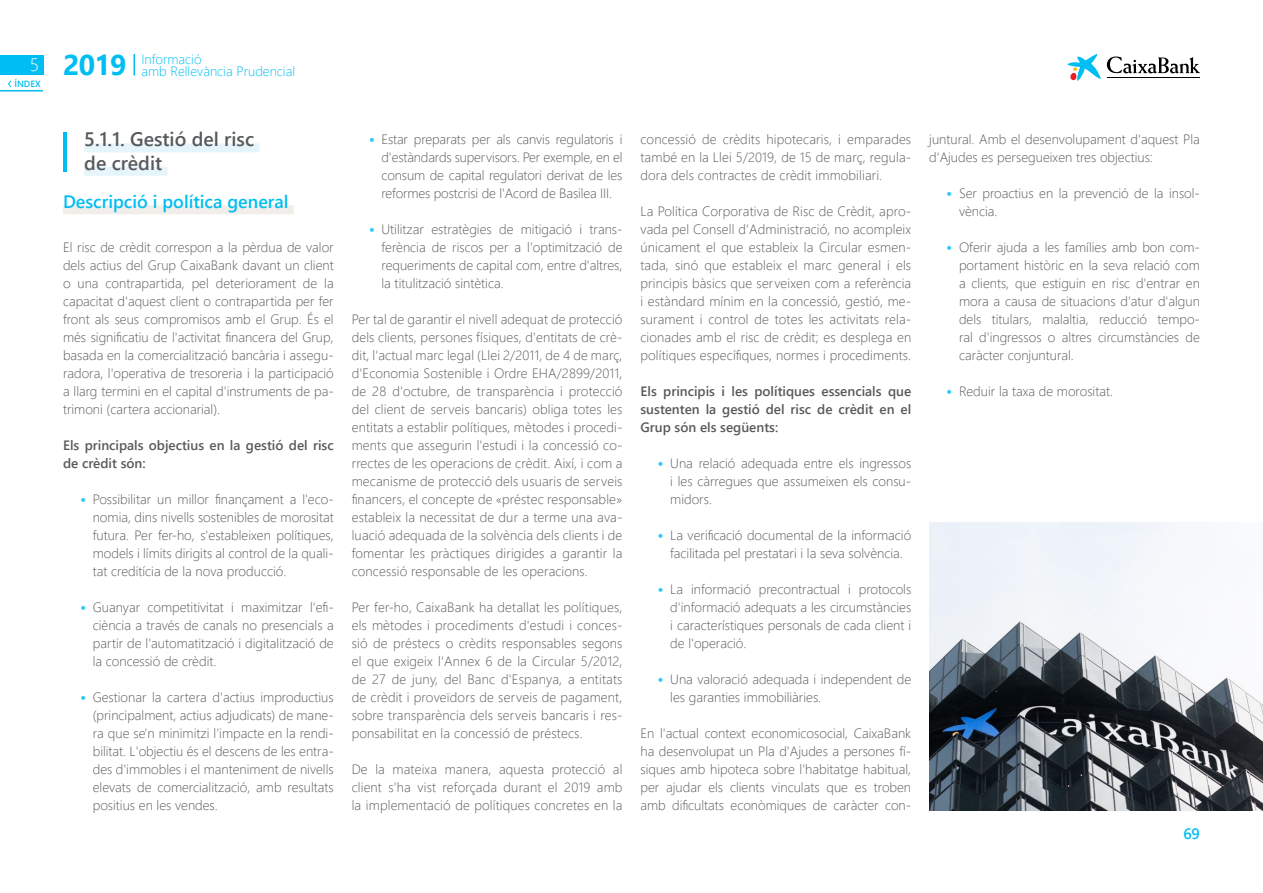
<style>
.page{position:relative;width:1263px;height:893px;background:#fff}
.page>*{position:absolute;margin:0;border:0;box-sizing:border-box;transform-origin:0 0}
.t1{font:600 19.5px/23.4px "Segoe UI";color:#58595b}
.t2{font:600 18px "Segoe UI";color:#00bef2}
.t3{font:300 18px "Segoe UI";color:#fff}
.t4{font:600 15px "Segoe UI";color:#00bef2}
.t5{font:300 13.5px/18px "Segoe UI";color:#58595b;text-align:justify}
.t6{font:600 13.5px/18px "Segoe UI";color:#58595b}
.t7{font:300 13.5px/12px "Segoe UI";color:#00bef2}
.t8{font:600 9px "Segoe UI";color:#00bef2}
.s1{font-weight:700;font-size:28.5px}
.s2{font-weight:700;font-size:15px;color:#33cbf5}
</style>
<div class="page">
<svg style="left:134px;top:54px;width:1px;height:21px"></svg>
<div style="left:0;top:55px;width:43px;height:20px;background:#00bef2"></div>
<svg style="left:1067px;top:54px;width:34px;height:27px"></svg>
<svg style="left:1107px;top:57px;width:93px;height:16px"></svg>
<hr style="left:1107px;top:77px;width:93px;height:1px;background:#000">
<hr style="left:0;top:90px;width:43px;height:2px;background:#00bef2">
<svg style="left:8px;top:80px;width:4px;height:8px"></svg>
<div style="left:84px;top:143px;width:176px;height:9px;background:#e6f5fb"></div>
<div style="left:84px;top:167px;width:84px;height:9px;background:#e6f5fb"></div>
<div style="left:63px;top:205px;width:231px;height:9px;background:#f1eee9"></div>
<hr style="left:63px;top:132px;width:3px;height:40px;background:#00bef2">
<img style="left:929px;top:522px;width:334px;height:288px">
<h2 class="t3" style="left:30px;top:48px;width:11px">5</h2>
<p class="t8" style="left:14px;top:75px;width:28px">ÍNDEX</p>
<p class="t7" style="left:142px;top:52px;width:155px;text-indent:-79px"><span class="s1">2019</span> Informació<br>amb Rellevància Prudencial</p>
<h1 class="t1" style="left:84px;top:126px;width:171px">5.1.1. Gestió del risc de crèdit</h1>
<h2 class="t2" style="left:63px;top:185px;width:227px">Descripció i política general</h2>
<p class="t5" style="left:63px;top:237px;width:272px">El risc de crèdit correspon a la pèrdua de valor dels actius del Grup CaixaBank davant un client o una contrapartida, pel deteriorament de la capacitat d'aquest client o contrapartida per fer front als seus compromisos amb el Grup. És el més significatiu de l'activitat financera del Grup, basada en la comercialització bancària i assegu&shy;radora, l'operativa de tresoreria i la participació a llarg termini en el capital d'instruments de pa&shy;trimoni (cartera accionarial).</p>
<p class="t6" style="left:63px;top:435px;width:272px">Els principals objectius en la gestió del risc de crèdit són:</p>
<p class="t5" style="left:93px;top:489px;width:242px;text-indent:-13px"><span class="s2">•</span> Possibilitar un millor finançament a l'eco&shy;nomia, dins nivells sostenibles de morositat futura. Per fer-ho, s'estableixen polítiques, models i límits dirigits al control de la quali&shy;tat creditícia de la nova producció.</p>
<p class="t5" style="left:93px;top:597px;width:242px;text-indent:-13px"><span class="s2">•</span> Guanyar competitivitat i maximitzar l'efi&shy;ciència a través de canals no presencials a partir de l'automatització i digitalització de la concessió de crèdit.</p>
<p class="t5" style="left:93px;top:687px;width:242px;text-indent:-13px"><span class="s2">•</span> Gestionar la cartera d'actius improductius (principalment, actius adjudicats) de mane&shy;ra que se'n minimitzi l'impacte en la rendi&shy;bilitat. L'objectiu és el descens de les entra&shy;des d'immobles i el manteniment de nivells elevats de comercialització, amb resultats positius en les vendes.</p>
<p class="t5" style="left:381px;top:129px;width:242px;text-indent:-13px"><span class="s2">•</span> Estar preparats per als canvis regulatoris i d'estàndards supervisors. Per exemple, en el consum de capital regulatori derivat de les reformes postcrisi de l'Acord de Basilea III.</p>
<p class="t5" style="left:381px;top:219px;width:242px;text-indent:-13px"><span class="s2">•</span> Utilitzar estratègies de mitigació i trans&shy;ferència de riscos per a l'optimització de requeriments de capital com, entre d'altres, la titulització sintètica.</p>
<p class="t5" style="left:352px;top:309px;width:272px">Per tal de garantir el nivell adequat de protecció dels clients, persones físiques, d'entitats de crè&shy;dit, l'actual marc legal (Llei 2/2011, de 4 de març, d'Economia Sostenible i Ordre EHA/2899/2011, de 28 d'octubre, de transparència i protecció del client de serveis bancaris) obliga totes les entitats a establir polítiques, mètodes i procedi&shy;ments que assegurin l'estudi i la concessió co&shy;rrectes de les operacions de crèdit. Així, i com a mecanisme de protecció dels usuaris de serveis financers, el concepte de «préstec responsable» estableix la necessitat de dur a terme una ava&shy;luació adequada de la solvència dels clients i de fomentar les pràctiques dirigides a garantir la concessió responsable de les operacions.</p>
<p class="t5" style="left:352px;top:597px;width:272px">Per fer-ho, CaixaBank ha detallat les polítiques, els mètodes i procediments d'estudi i conces&shy;sió de préstecs o crèdits responsables segons el que exigeix l'Annex 6 de la Circular 5/2012, de 27 de juny, del Banc d'Espanya, a entitats de crèdit i proveïdors de serveis de pagament, sobre transparència dels serveis bancaris i res&shy;ponsabilitat en la concessió de préstecs.</p>
<p class="t5" style="left:352px;top:759px;width:272px">De la mateixa manera, aquesta protecció al client s'ha vist reforçada durant el 2019 amb la implementació de polítiques concretes en la</p>
<p class="t5" style="left:640px;top:129px;width:272px">concessió de crèdits hipotecaris, i emparades també en la Llei 5/2019, de 15 de març, regula&shy;dora dels contractes de crèdit immobiliari.</p>
<p class="t5" style="left:640px;top:201px;width:272px">La Política Corporativa de Risc de Crèdit, apro&shy;vada pel Consell d'Administració, no acompleix únicament el que estableix la Circular esmen&shy;tada, sinó que estableix el marc general i els principis bàsics que serveixen com a referència i estàndard mínim en la concessió, gestió, me&shy;surament i control de totes les activitats rela&shy;cionades amb el risc de crèdit; es desplega en polítiques específiques, normes i procediments.</p>
<p class="t6" style="left:640px;top:381px;width:272px;text-align:justify">Els principis i les polítiques essencials que sustenten la gestió del risc de crèdit en el Grup són els següents:</p>
<p class="t5" style="left:670px;top:453px;width:242px;text-indent:-13px"><span class="s2">•</span> Una relació adequada entre els ingressos i les càrregues que assumeixen els consu&shy;midors.</p>
<p class="t5" style="left:657px;top:525px;width:255px;text-align:center"><span class="s2">•</span> La verificació documental de la informació facilitada pel prestatari i la seva solvència.</p>
<p class="t5" style="left:670px;top:579px;width:242px;text-indent:-13px"><span class="s2">•</span> La informació precontractual i protocols d'informació adequats a les circumstàncies i característiques personals de cada client i de l'operació.</p>
<p class="t5" style="left:670px;top:669px;width:242px;text-indent:-13px"><span class="s2">•</span> Una valoració adequada i independent de les garanties immobiliàries.</p>
<p class="t5" style="left:640px;top:723px;width:272px">En l'actual context economicosocial, CaixaBank ha desenvolupat un Pla d'Ajudes a persones fí&shy;siques amb hipoteca sobre l'habitatge habitual, per ajudar els clients vinculats que es troben amb dificultats econòmiques de caràcter con-</p>
<p class="t5" style="left:929px;top:129px;width:272px">juntural. Amb el desenvolupament d'aquest Pla d'Ajudes es persegueixen tres objectius:</p>
<p class="t5" style="left:959px;top:183px;width:242px;text-indent:-13px"><span class="s2">•</span> Ser proactius en la prevenció de la insol&shy;vència.</p>
<p class="t5" style="left:959px;top:237px;width:242px;text-indent:-13px"><span class="s2">•</span> Oferir ajuda a les famílies amb bon com&shy;portament històric en la seva relació com a clients, que estiguin en risc d'entrar en mora a causa de situacions d'atur d'algun dels titulars, malaltia, reducció tempo&shy;ral d'ingressos o altres circumstàncies de caràcter conjuntural.</p>
<p class="t5" style="left:946px;top:381px;width:168px"><span class="s2">•</span> Reduir la taxa de morositat.</p>
<p class="t4" style="left:1183px;top:819px;width:18px">69</p>
</div>
